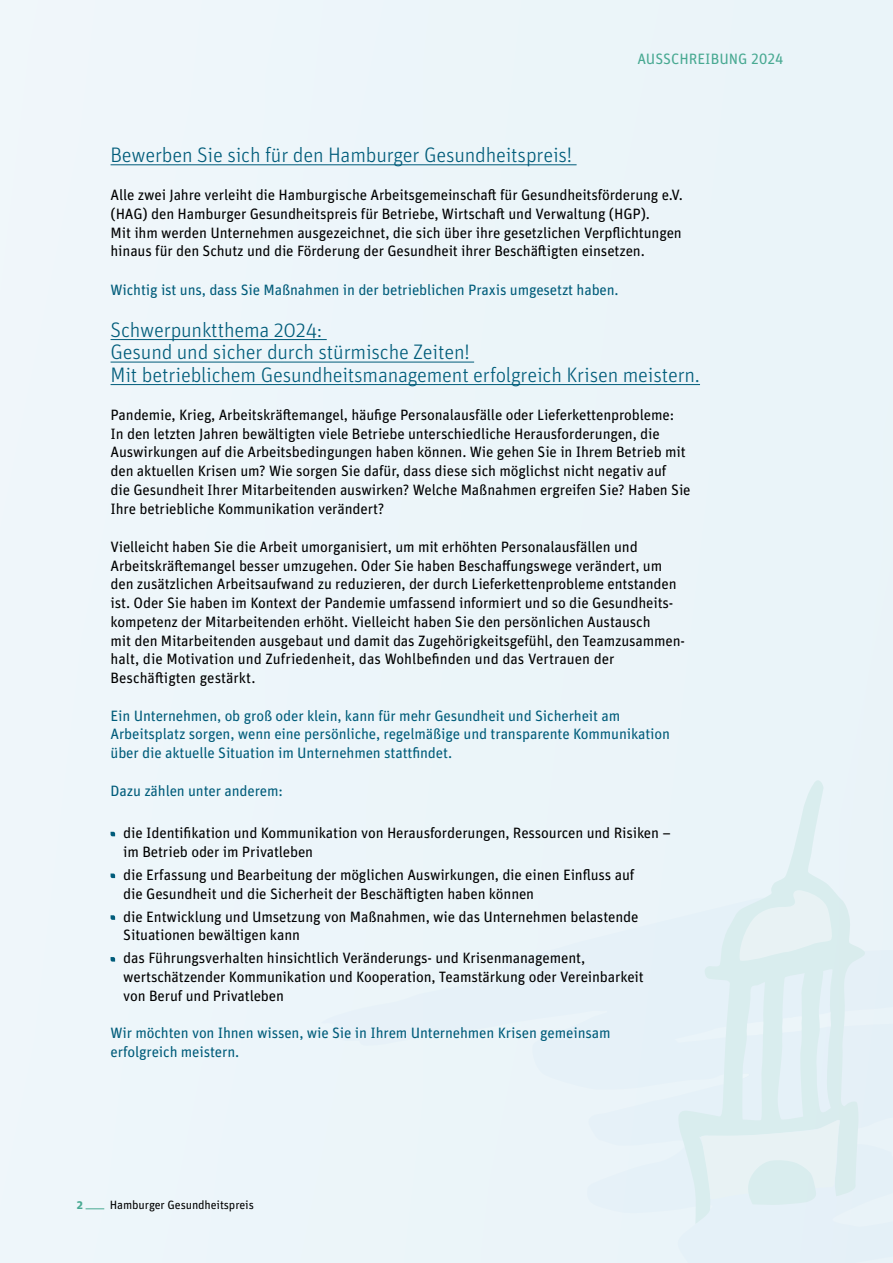
<style>
.page{position:relative;width:893px;height:1263px;background:#ecf5f9}
.page>*{position:absolute;margin:0;border:0;box-sizing:border-box;transform-origin:0 0}
.t1{font:300 21px/22.5px "Unit Pro";letter-spacing:-.01em;color:#005c7a}
.t2{font:15px/18.8px "Unit Pro";letter-spacing:-.01em;color:#000}
.t3{font:15px/18.8px "Unit Pro";letter-spacing:-.01em;color:#005c7a}
.t4{font:15px "Unit Pro";color:#48a992}
.t5{font:12px "Unit Pro";letter-spacing:-.01em;color:#000}
.t6{font:700 12px "Unit Pro";color:#48a992}
</style>
<div class="page">
<svg style="left:678px;top:780px;width:187px;height:443px"></svg>
<svg style="left:738px;top:890px;width:95px;height:72px"></svg>
<svg style="left:700px;top:968px;width:140px;height:237px"></svg>
<hr style="left:111px;top:164px;width:466px;height:1px;background:#005c7a">
<hr style="left:111px;top:339px;width:216px;height:1px;background:#005c7a">
<hr style="left:111px;top:362px;width:363px;height:1px;background:#005c7a">
<hr style="left:111px;top:384px;width:589px;height:1px;background:#005c7a">
<svg style="left:111px;top:832px;width:4px;height:4px"></svg>
<svg style="left:111px;top:873px;width:4px;height:5px"></svg>
<svg style="left:111px;top:915px;width:4px;height:5px"></svg>
<svg style="left:111px;top:957px;width:4px;height:4px"></svg>
<svg style="left:86px;top:1208px;width:18px;height:1px"></svg>
<p class="t4" style="left:637px;top:49px;width:148px">AUSSCHREIBUNG 2024</p>
<h1 class="t1" style="left:111px;top:143px;width:463px">Bewerben Sie sich für den Hamburger Gesundheitspreis!</h1>
<p class="t2" style="left:111px;top:185px;width:574px">Alle zwei Jahre verleiht die Hamburgische Arbeitsgemeinschaft für Gesundheitsförderung e.V. (HAG) den Hamburger Gesundheitspreis für Betriebe, Wirtschaft und Verwaltung (HGP).<br>Mit ihm werden Unternehmen ausgezeichnet, die sich über ihre gesetzlichen Verpflichtungen hinaus für den Schutz und die Förderung der Gesundheit ihrer Beschäftigten einsetzen.</p>
<p class="t3" style="left:111px;top:279px;width:510px">Wichtig ist uns, dass Sie Maßnahmen in der betrieblichen Praxis umgesetzt haben.</p>
<h1 class="t1" style="left:111px;top:318px;width:591px">Schwerpunktthema 2024:<br>Gesund und sicher durch stürmische Zeiten!<br>Mit betrieblichem Gesundheitsmanagement erfolgreich Krisen meistern.</h1>
<p class="t2" style="left:111px;top:404px;width:582px">Pandemie, Krieg, Arbeitskräftemangel, häufige Personalausfälle oder Lieferkettenprobleme:<br>In den letzten Jahren bewältigten viele Betriebe unterschiedliche Herausforderungen, die Auswirkungen auf die Arbeitsbedingungen haben können. Wie gehen Sie in Ihrem Betrieb mit den aktuellen Krisen um? Wie sorgen Sie dafür, dass diese sich möglichst nicht negativ auf<br>die Gesundheit Ihrer Mitarbeitenden auswirken? Welche Maßnahmen ergreifen Sie? Haben Sie Ihre betriebliche Kommunikation verändert?</p>
<p class="t2" style="left:111px;top:536px;width:576px">Vielleicht haben Sie die Arbeit umorganisiert, um mit erhöhten Personalausfällen und Arbeitskräftemangel besser umzugehen. Oder Sie haben Beschaffungswege verändert, um den zusätzlichen Arbeitsaufwand zu reduzieren, der durch Lieferkettenprobleme entstanden ist. Oder Sie haben im Kontext der Pandemie umfassend informiert und so die Gesundheits&shy;kompetenz der Mitarbeitenden erhöht. Vielleicht haben Sie den persönlichen Austausch<br>mit den Mitarbeitenden ausgebaut und damit das Zugehörigkeitsgefühl, den Teamzusammen&shy;halt, die Motivation und Zufriedenheit, das Wohlbefinden und das Vertrauen der Beschäf-tigten gestärkt.</p>
<p class="t3" style="left:111px;top:705px;width:561px">Ein Unternehmen, ob groß oder klein, kann für mehr Gesundheit und Sicherheit am<br>Arbeitsplatz sorgen, wenn eine persönliche, regelmäßige und transparente Kommunikation über die aktuelle Situation im Unternehmen stattfindet.</p>
<p class="t3" style="left:111px;top:781px;width:174px">Dazu zählen unter anderem:</p>
<p class="t2" style="left:123px;top:823px;width:549px">die Identifikation und Kommunikation von Herausforderungen, Ressourcen und Risiken – im Betrieb oder im Privatleben</p>
<p class="t2" style="left:123px;top:864px;width:513px">die Erfassung und Bearbeitung der möglichen Auswirkungen, die einen Einfluss auf die Gesundheit und die Sicherheit der Beschäftigten haben können</p>
<p class="t2" style="left:123px;top:906px;width:517px">die Entwicklung und Umsetzung von Maßnahmen, wie das Unternehmen belastende<br>Situationen bewältigen kann</p>
<p class="t2" style="left:123px;top:948px;width:522px">das Führungsverhalten hinsichtlich Veränderungs- und Krisenmanagement, wertschätzender Kommunikation und Kooperation, Teamstärkung oder Vereinbarkeit von Beruf und Privatleben</p>
<p class="t3" style="left:111px;top:1023px;width:502px">Wir möchten von Ihnen wissen, wie Sie in Ihrem Unternehmen Krisen gemeinsam erfolgreich meistern.</p>
<p class="t6" style="left:77px;top:1196px;width:8px">2</p>
<p class="t5" style="left:110px;top:1197px;width:146px">Hamburger Gesundheitspreis</p>
</div>
